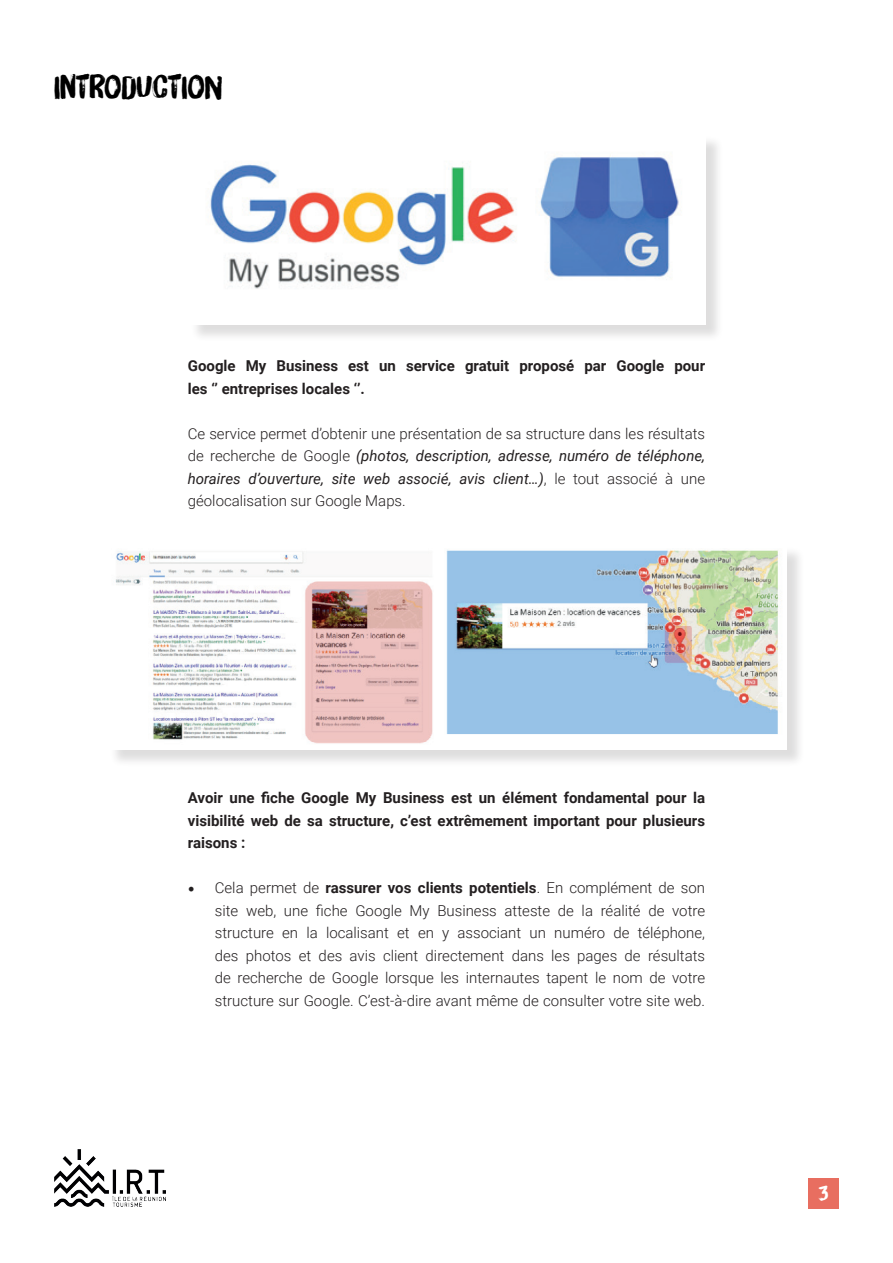
<style>
.page{position:relative;width:893px;height:1263px;background:#fff}
.page>*{position:absolute;margin:0;border:0;box-sizing:border-box;transform-origin:0 0}
.t1{font:31.5px "Brush Up";color:#000}
.t2{font:19.5px "Brush Up";color:#fff}
.t3{font:300 15px/22.5px "Roboto";color:#231f20;text-align:justify}
.t4{font:700 15px/22.5px "Roboto";color:#231f20}
.s1{font-weight:400;font-style:italic}
.s2{font-family:"Minion Pro";font-weight:400;font-size:18px}
.s3{font-weight:700}
</style>
<div class="page">
<div style="left:808px;top:1178px;width:31px;height:31px;background:#e86e60"></div>
<img style="left:54px;top:1150px;width:112px;height:56px">
<div style="left:190px;top:136px;width:534px;height:206px;background:#231f20;opacity:.15"></div>
<img style="left:190px;top:136px;width:515px;height:188px">
<div style="left:109px;top:546px;width:696px;height:221px;background:#231f20;opacity:.15"></div>
<img style="left:109px;top:546px;width:677px;height:203px">
<h1 class="t1" style="left:54px;top:68px;width:169px">INTRODUCTION</h1>
<p class="t4" style="left:188px;top:354px;width:519px">Google My Business est un service gratuit proposé par Google pour les ‘’ entreprises locales ‘’.</p>
<p class="t3" style="left:188px;top:422px;width:519px">Ce service permet d’obtenir une présentation de sa structure dans les résultats de recherche de Google <span class="s1">(photos, description, adresse, numéro de téléphone, horaires d’ouverture, site web associé, avis client…)</span>, le tout associé à une géolocalisation sur Google Maps.</p>
<p class="t4" style="left:188px;top:786px;width:519px;text-align:justify">Avoir une fiche Google My Business est un élément fondamental pour la visibilité web de sa structure, c’est extrêmement important pour plusieurs raisons :</p>
<p class="t3" style="left:215px;top:876px;width:492px;text-indent:-27px"><span class="s2">•</span> Cela permet de <span class="s3">rassurer vos clients potentiels</span>. En complément de son site web, une fiche Google My Business atteste de la réalité de votre structure en la localisant et en y associant un numéro de téléphone, des photos et des avis client directement dans les pages de résultats de recherche de Google lorsque les internautes tapent le nom de votre structure sur Google. C’est-à-dire avant même de consulter votre site web.</p>
<h2 class="t2" style="left:818px;top:1181px;width:11px">3</h2>
</div>
